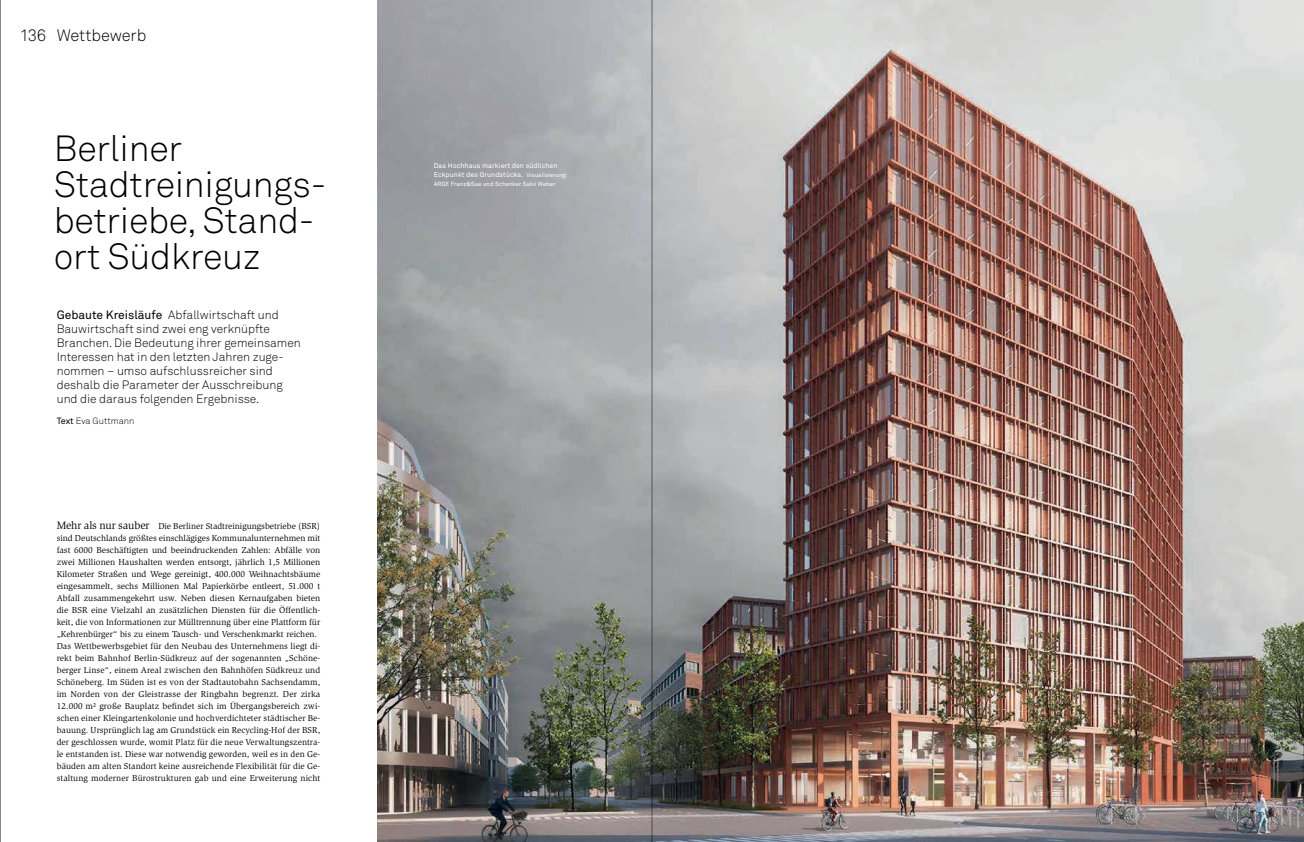
<style>
.page{position:relative;width:1304px;height:842px;background:#fff}
.page>*{position:absolute;margin:0;border:0;box-sizing:border-box;transform-origin:0 0}
.t1{font:36px/36px "Akkurat Light Pro";letter-spacing:-.01em;color:#000001}
.t2{font:16.5px "Akkurat Light Pro";letter-spacing:-.015em;color:#000001}
.t3{font:12px/14px "Akkurat Light Pro";color:#000001}
.t4{font:9px "Akkurat Light Pro";letter-spacing:.005em;color:#000001}
.t5{font:8.8px/12px "Slimbach Std";letter-spacing:.01em;color:#000001}
.t6{font:7px/9px "Akkurat Pro";letter-spacing:.005em;color:#fff}
.t7{font:6px "Akkurat Pro";letter-spacing:.005em;color:#fff}
.s1{font-family:"Akkurat Pro"}
.s2{font-size:11px}
.s3{font-size:6px}
</style>
<div class="page">
<img style="left:377px;top:0;width:927px;height:842px">
<hr style="left:0;top:0;width:1px;height:842px;background:#87898c">
<img style="left:651px;top:0;width:2px;height:842px">
<h2 class="t2" style="left:20px;top:26px;width:128px">136 Wettbewerb</h2>
<h1 class="t1" style="left:54px;top:131px;width:274px">Berliner<br>Stadtreinigungs&shy;betriebe, Stand&shy;ort Südkreuz</h1>
<p class="t3" style="left:57px;top:308px;width:246px"><span class="s1">Gebaute Kreisläufe</span> Abfallwirtschaft und Bauwirtschaft sind zwei eng verknüpfte Branchen. Die Bedeutung ihrer gemeinsamen Interessen hat in den letzten Jahren zuge&shy;nommen – umso aufschlussreicher sind deshalb die Parameter der Ausschreibung und die daraus folgenden Ergebnisse.</p>
<p class="t4" style="left:57px;top:415px;width:79px"><span class="s1">Text</span> Eva Guttmann</p>
<p class="t5" style="left:57px;top:520px;width:265px"><span class="s2">Mehr als nur sauber</span> Die Berliner Stadtreinigungsbetriebe (BSR) sind Deutschlands größtes einschlägiges Kommunalunternehmen mit fast 6000 Beschäftigten und beeindruckenden Zahlen: Abfälle von zwei Millionen Haushalten werden entsorgt, jährlich 1,5 Millionen Kilometer Straßen und Wege gereinigt, 400.000 Weihnachtsbäume eingesammelt, sechs Millionen Mal Papierkörbe entleert, 51.000 t Abfall zusammengekehrt usw. Neben diesen Kernaufgaben bieten die BSR eine Vielzahl an zusätzlichen Diensten für die Öffentlich&shy;keit, die von Informationen zur Mülltrennung über eine Plattform für „Kehrenbürger“ bis zu einem Tausch- und Verschenkmarkt reichen.<br>Das Wettbewerbsgebiet für den Neubau des Unternehmens liegt di&shy;rekt beim Bahnhof Berlin-Südkreuz auf der sogenannten „Schöne&shy;berger Linse“, einem Areal zwischen den Bahnhöfen Südkreuz und Schöneberg. Im Süden ist es von der Stadtautobahn Sachsendamm, im Norden von der Gleistrasse der Ringbahn begrenzt. Der zirka 12.000 m² große Bauplatz befindet sich im Übergangsbereich zwi&shy;schen einer Kleingartenkolonie und hochverdichteter städtischer Be&shy;bauung. Ursprünglich lag am Grundstück ein Recycling-Hof der BSR, der geschlossen wurde, womit Platz für die neue Verwaltungszentra&shy;le entstanden ist. Diese war notwendig geworden, weil es in den Ge&shy;bäuden am alten Standort keine ausreichende Flexibilität für die Ge&shy;staltung moderner Bürostrukturen gab und eine Erweiterung nicht</p>
<p class="t6" style="left:434px;top:162px;width:136px">Das Hochhaus markiert den südlichen<br>Eckpunkt des Grundstücks. <span class="s3">Visualisierung:</span></p>
<p class="t7" style="left:434px;top:181px;width:123px">ARGE Franz&amp;Sue und Schenker Salvi Weber</p>
</div>
